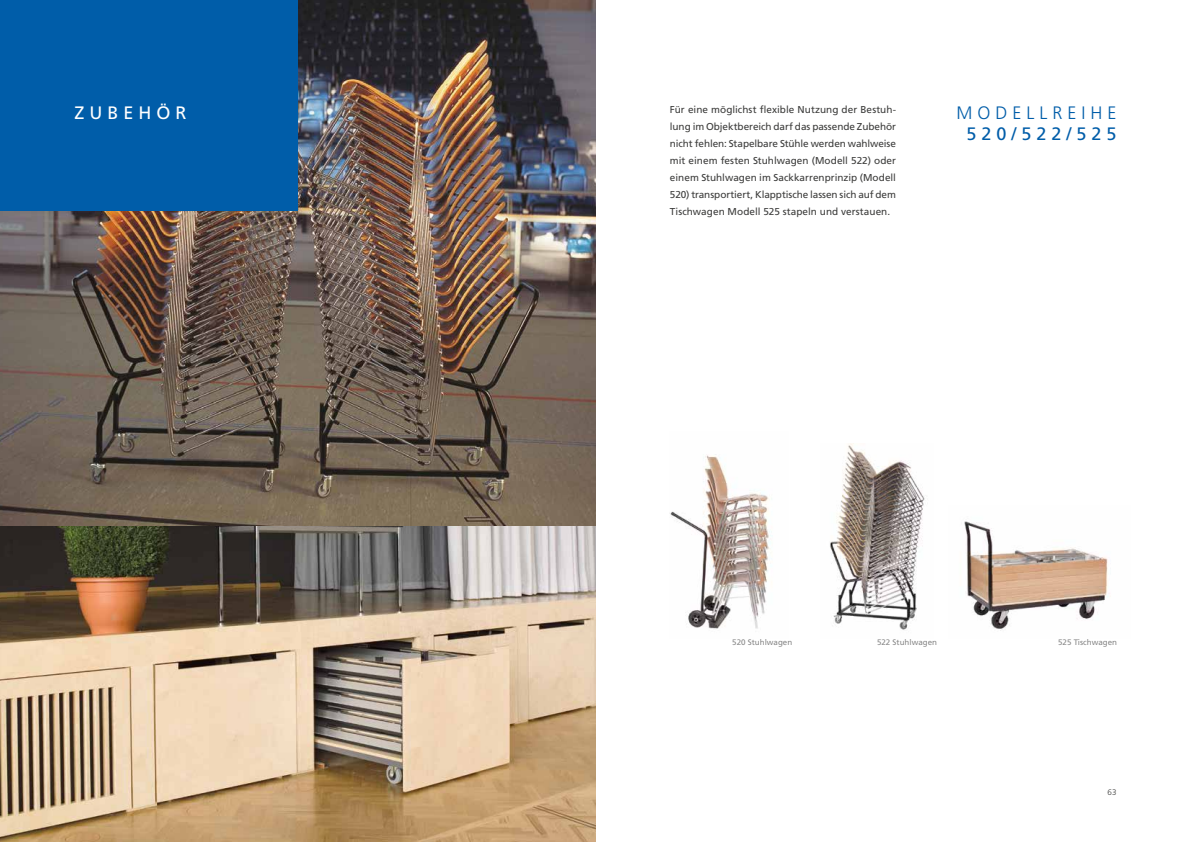
<style>
.page{position:relative;width:1191px;height:842px;background:#fff}
.page>*{position:absolute;margin:0;border:0;box-sizing:border-box;transform-origin:0 0}
.t1{font:300 18px "Frutiger LT Std";color:#005da9}
.t2{font:18px "Frutiger LT Std";color:#005da9}
.t3{font:18px "Frutiger LT Std";color:#fff}
.t4{font:10px/17px "Frutiger LT Std";letter-spacing:.005em;color:#3c3c3b;text-align:justify}
.t5{font:8px "Frutiger LT Std";color:#878787}
.t6{font:300 8px "Frutiger LT Std";color:#3c3c3b}
</style>
<div class="page">
<img style="left:0;top:0;width:595px;height:526px">
<img style="left:0;top:526px;width:595px;height:316px">
<div style="left:0;top:0;width:298px;height:211px;background:#005da9"></div>
<img style="left:830px;top:443px;width:95px;height:187px">
<img style="left:670px;top:454px;width:102px;height:175px">
<img style="left:964px;top:521px;width:144px;height:110px">
<h1 class="t3" style="left:74px;top:102px;width:114px">Z U B E H Ö R</h1>
<p class="t4" style="left:670px;top:101px;width:228px">Für eine möglichst flexible Nutzung der Bestuh&shy;lung im Objektbereich darf das passende Zubehör nicht fehlen: Stapelbare Stühle werden wahlweise mit einem festen Stuhlwagen (Modell 522) oder einem Stuhlwagen im Sackkarrenprinzip (Modell 520) transportiert, Klapptische lassen sich auf dem Tischwagen Modell 525 stapeln und verstauen.</p>
<h1 class="t1" style="left:956px;top:102px;width:162px">M O D E L L R E I H E</h1>
<h1 class="t2" style="left:966px;top:124px;width:152px">5 2 0 / 5 2 2 / 5 2 5</h1>
<p class="t5" style="left:732px;top:637px;width:62px">520 Stuhlwagen</p>
<p class="t5" style="left:877px;top:637px;width:62px">522 Stuhlwagen</p>
<p class="t5" style="left:1058px;top:637px;width:60px">525 Tischwagen</p>
<p class="t6" style="left:1107px;top:788px;width:10px">63</p>
</div>
